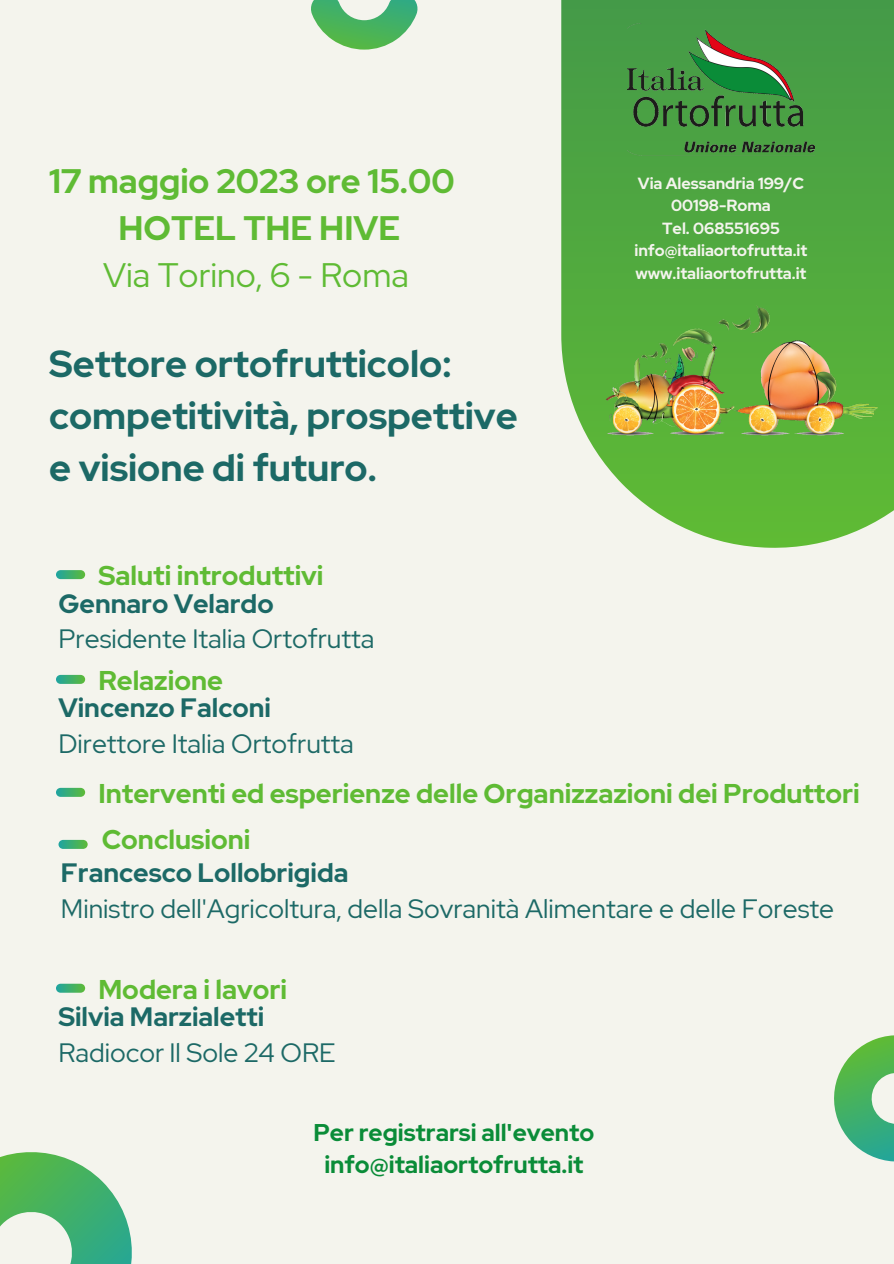
<style>
.page{position:relative;width:894px;height:1264px;background:#fff}
.page>*{position:absolute;margin:0;border:0;box-sizing:border-box;transform-origin:0 0}
.t1{font:700 37.5px/51.8px "Red Hat Display";color:#1c6966}
.t2{font:700 33.9px "Red Hat Display";color:#5fbb34}
.t3{font:33.9px "Red Hat Display";color:#5fbb34}
.t4{font:700 27px "Red Hat Display";color:#5fbb34}
.t5{font:26.55px "Red Hat Display";color:#1c6966}
.t6{font:700 26.55px "Red Hat Display";color:#1c6966}
.t7{font:700 24.15px/32.7px "Red Hat Display";color:#0a8c38;text-align:center}
.t8{font:700 16.05px "Red Hat Display";color:#f4f4ed}
</style>
<div class="page">
<div style="left:0;top:0;width:893px;height:1263px;background:#f4f4ed"></div>
<svg style="left:834px;top:1035px;width:59px;height:127px"></svg>
<svg style="left:0;top:1152px;width:132px;height:111px"></svg>
<svg style="left:311px;top:0;width:107px;height:50px"></svg>
<svg style="left:58px;top:839px;width:30px;height:9px"></svg>
<svg style="left:56px;top:675px;width:29px;height:9px"></svg>
<svg style="left:56px;top:787px;width:29px;height:9px"></svg>
<svg style="left:56px;top:570px;width:29px;height:9px"></svg>
<svg style="left:56px;top:983px;width:29px;height:9px"></svg>
<svg style="left:561px;top:0;width:332px;height:548px;background:#5faf4e"></svg>
<img style="left:627px;top:23px;width:187px;height:132px">
<img style="left:561px;top:302px;width:318px;height:153px">
<p class="t2" style="left:49px;top:158px;width:407px">17 maggio 2023 ore 15.00</p>
<p class="t2" style="left:118px;top:205px;width:283px">HOTEL THE HIVE</p>
<p class="t3" style="left:103px;top:253px;width:307px">Via Torino, 6 - Roma</p>
<p class="t1" style="left:49px;top:338px;width:403px">Settore ortofrutticolo:</p>
<p class="t1" style="left:49px;top:389px;width:470px">competitività, prospettive e visione di futuro.</p>
<p class="t4" style="left:98px;top:557px;width:226px">Saluti introduttivi</p>
<p class="t6" style="left:58px;top:585px;width:217px">Gennaro Velardo</p>
<p class="t5" style="left:58px;top:621px;width:317px">Presidente Italia Ortofrutta</p>
<p class="t8" style="left:637px;top:172px;width:167px">Via Alessandria 199/C</p>
<p class="t8" style="left:670px;top:195px;width:101px">00198-Roma</p>
<p class="t8" style="left:662px;top:217px;width:119px">Tel. 068551695</p>
<p class="t8" style="left:634px;top:240px;width:174px">info@italiaortofrutta.it</p>
<p class="t8" style="left:635px;top:262px;width:172px">www.italiaortofrutta.it</p>
<p class="t4" style="left:98px;top:662px;width:126px">Relazione</p>
<p class="t6" style="left:58px;top:690px;width:214px">Vincenzo Falconi</p>
<p class="t5" style="left:58px;top:725px;width:297px">Direttore Italia Ortofrutta</p>
<p class="t4" style="left:98px;top:775px;width:762px">Interventi ed esperienze delle Organizzazioni dei Produttori</p>
<p class="t4" style="left:102px;top:821px;width:150px">Conclusioni</p>
<p class="t6" style="left:61px;top:855px;width:289px">Francesco Lollobrigida</p>
<p class="t5" style="left:61px;top:890px;width:774px">Ministro dell'Agricoltura, della Sovranità Alimentare e delle Foreste</p>
<p class="t4" style="left:98px;top:971px;width:190px">Modera i lavori</p>
<p class="t6" style="left:58px;top:998px;width:207px">Silvia Marzialetti</p>
<p class="t5" style="left:58px;top:1034px;width:278px">Radiocor Il Sole 24 ORE</p>
<p class="t7" style="left:313px;top:1115px;width:282px">Per registrarsi all'evento info@italiaortofrutta.it</p>
</div>
